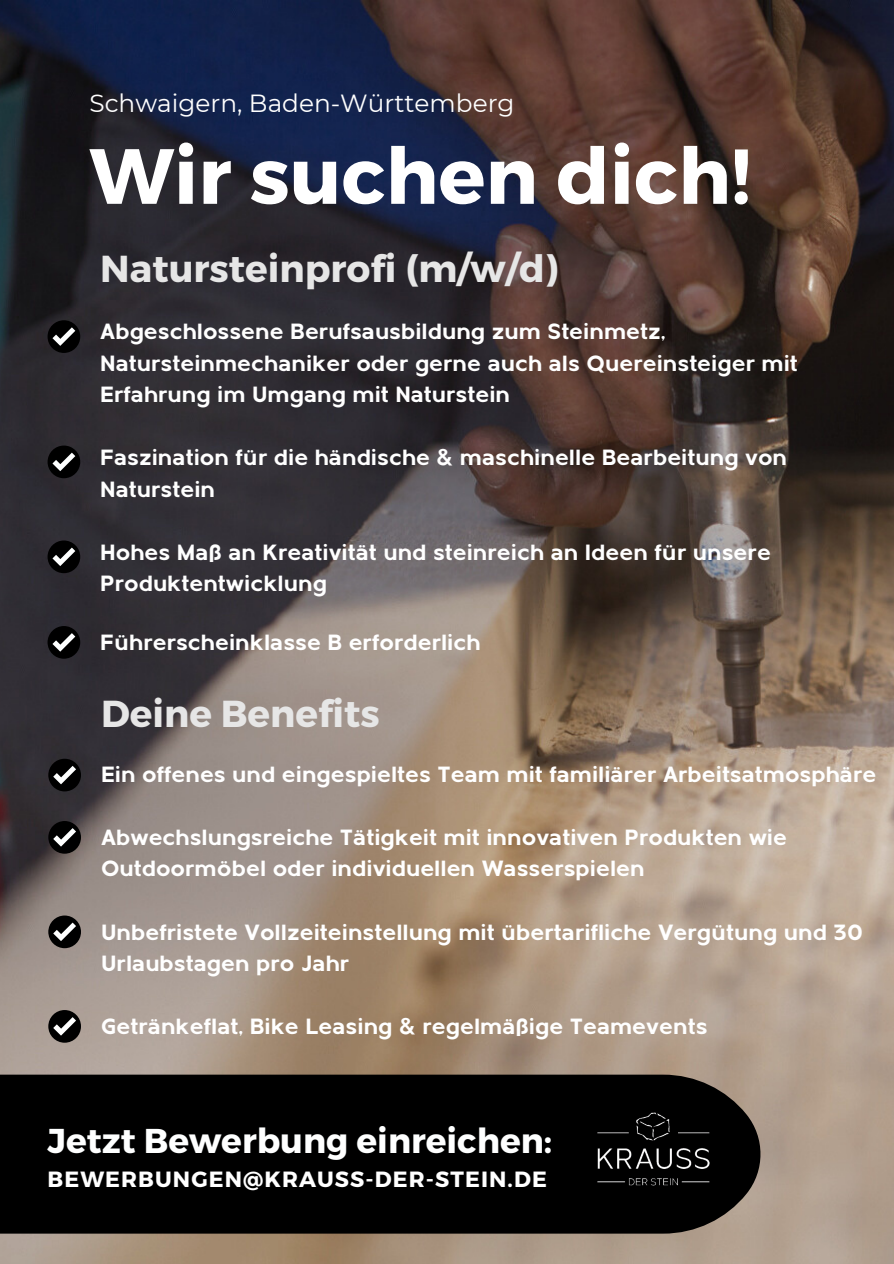
<style>
.page{position:relative;width:894px;height:1264px;background:#fff}
.page>*{position:absolute;margin:0;border:0;box-sizing:border-box;transform-origin:0 0}
.t1{font:700 78px "Montserrat";color:#fff}
.t2{font:700 37.5px "Montserrat";color:#e6e6e6}
.t3{font:700 34.35px "Montserrat";color:#feffff}
.t4{font:24.75px "Montserrat";color:#fff}
.t5{font:700 23.1px/31.5px "Metrisch";color:#fff}
.t6{font:700 22.05px "Montserrat";letter-spacing:.05em;color:#fff}
</style>
<div class="page">
<img style="left:0;top:0;width:893px;height:1263px">
<div style="left:48px;top:320px;width:32px;height:33px;background:#000;border-radius:50%"></div>
<svg style="left:52px;top:327px;width:23px;height:19px"></svg>
<div style="left:48px;top:445px;width:32px;height:33px;background:#000;border-radius:50%"></div>
<svg style="left:52px;top:452px;width:23px;height:19px"></svg>
<div style="left:48px;top:626px;width:32px;height:32px;background:#000;border-radius:50%"></div>
<svg style="left:52px;top:633px;width:23px;height:18px"></svg>
<div style="left:48px;top:540px;width:32px;height:33px;background:#000;border-radius:50%"></div>
<svg style="left:52px;top:547px;width:23px;height:19px"></svg>
<div style="left:0;top:1074px;width:765px;height:159px;background:#000"></div>
<img style="left:572px;top:1093px;width:162px;height:111px">
<div style="left:48px;top:758px;width:33px;height:33px;background:#000;border-radius:50%"></div>
<svg style="left:53px;top:766px;width:23px;height:18px"></svg>
<div style="left:48px;top:821px;width:33px;height:32px;background:#000;border-radius:50%"></div>
<svg style="left:53px;top:828px;width:23px;height:18px"></svg>
<div style="left:48px;top:915px;width:33px;height:33px;background:#000;border-radius:50%"></div>
<svg style="left:53px;top:922px;width:23px;height:19px"></svg>
<div style="left:48px;top:1010px;width:33px;height:32px;background:#000;border-radius:50%"></div>
<svg style="left:53px;top:1017px;width:23px;height:18px"></svg>
<p class="t4" style="left:89px;top:88px;width:426px">Schwaigern, Baden-Württemberg</p>
<p class="t1" style="left:89px;top:125px;width:662px">Wir suchen dich!</p>
<p class="t2" style="left:100px;top:244px;width:459px">Natursteinprofi (m/w/d)</p>
<p class="t5" style="left:100px;top:317px;width:699px">Abgeschlossene Berufsausbildung zum Steinmetz,<br>Natursteinmechaniker oder gerne auch als Quereinsteiger mit<br>Erfahrung im Umgang mit Naturstein</p>
<p class="t5" style="left:100px;top:444px;width:688px">Faszination für die händische &amp; maschinelle Bearbeitung von<br>Naturstein</p>
<p class="t5" style="left:100px;top:538px;width:672px">Hohes Maß an Kreativität und steinreich an Ideen für unsere<br>Produktentwicklung</p>
<p class="t5" style="left:100px;top:628px;width:382px">Führerscheinklasse B erforderlich</p>
<p class="t2" style="left:101px;top:689px;width:280px">Deine Benefits</p>
<p class="t5" style="left:101px;top:760px;width:776px">Ein offenes und eingespieltes Team mit familiärer Arbeitsatmosphäre</p>
<p class="t5" style="left:101px;top:823px;width:687px">Abwechslungsreiche Tätigkeit mit innovativen Produkten wie<br>Outdoormöbel oder individuellen Wasserspielen</p>
<p class="t5" style="left:101px;top:918px;width:763px">Unbefristete Vollzeiteinstellung mit übertarifliche Vergütung und 30<br>Urlaubstagen pro Jahr</p>
<p class="t5" style="left:101px;top:1012px;width:607px">Getränkeflat, Bike Leasing &amp; regelmäßige Teamevents</p>
<p class="t3" style="left:48px;top:1118px;width:506px">Jetzt Bewerbung einreichen:</p>
<p class="t6" style="left:48px;top:1164px;width:500px">BEWERBUNGEN@KRAUSS-DER-STEIN.DE</p>
</div>
